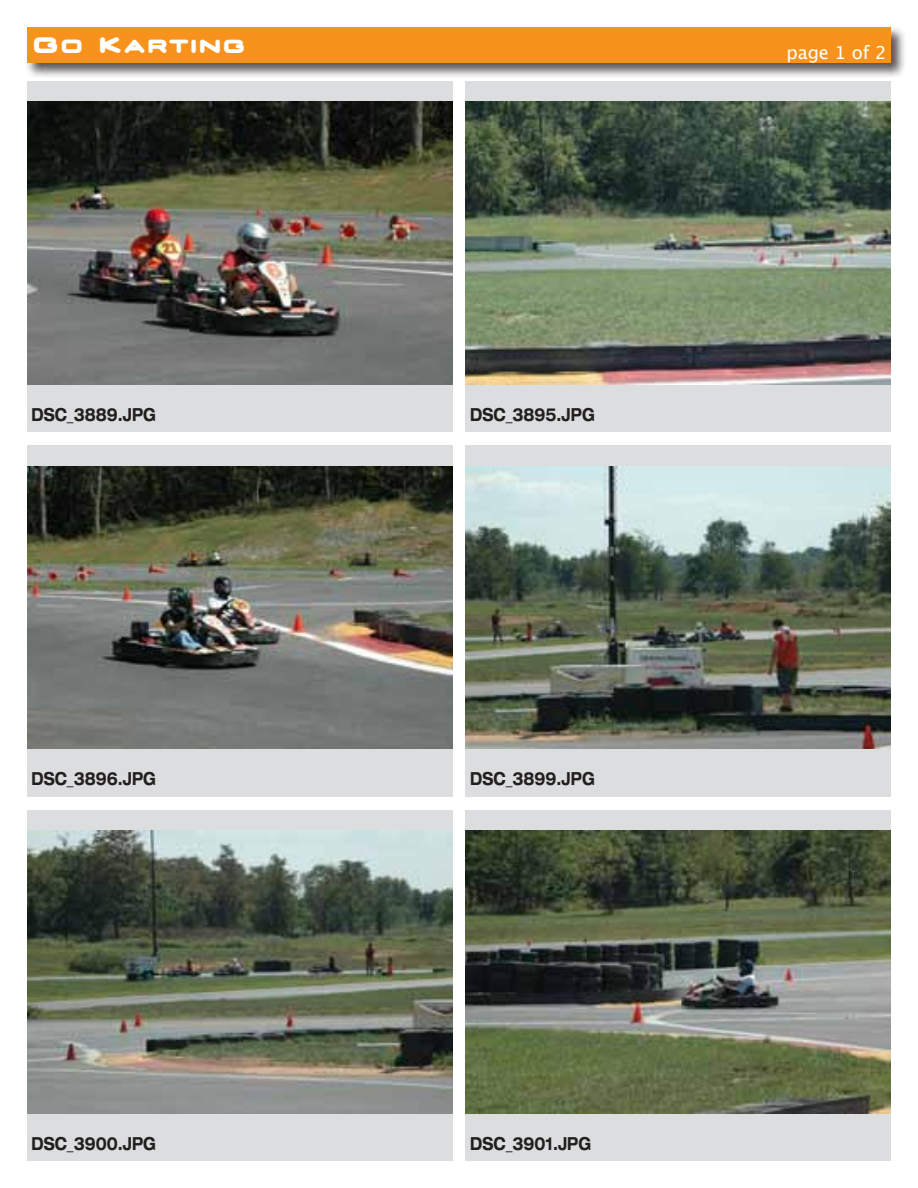
<style>
.page{position:relative;width:918px;height:1188px;background:#fff}
.page>*{position:absolute;margin:0;border:0;box-sizing:border-box;transform-origin:0 0}
.t1{font:800 27px "Nedian";color:#fff}
.Label{font:700 expanded 18px "Helvetica Neue LT Std";color:#231f20;scale:.75 1}
.PageNum{font:18px "Lucida Grande";color:#fff}
</style>
<div class="page">
<div style="left:466px;top:810px;width:425px;height:324px;background:#dcdddf"></div>
<img style="left:466px;top:831px;width:425px;height:282px">
<div style="left:466px;top:1132px;width:425px;height:29px;background:#dcdddf"></div>
<div style="left:27px;top:810px;width:425px;height:324px;background:#dcdddf"></div>
<img style="left:27px;top:831px;width:425px;height:282px">
<div style="left:27px;top:1132px;width:425px;height:29px;background:#dcdddf"></div>
<div style="left:466px;top:446px;width:425px;height:324px;background:#dcdddf"></div>
<img style="left:466px;top:466px;width:425px;height:283px">
<div style="left:466px;top:768px;width:425px;height:28px;background:#dcdddf"></div>
<div style="left:27px;top:446px;width:425px;height:324px;background:#dcdddf"></div>
<img style="left:27px;top:466px;width:425px;height:283px">
<div style="left:27px;top:768px;width:425px;height:28px;background:#dcdddf"></div>
<div style="left:466px;top:81px;width:425px;height:324px;background:#dcdddf"></div>
<img style="left:466px;top:102px;width:425px;height:282px">
<div style="left:466px;top:404px;width:425px;height:28px;background:#dcdddf"></div>
<div style="left:27px;top:81px;width:425px;height:324px;background:#dcdddf"></div>
<img style="left:27px;top:102px;width:425px;height:282px">
<div style="left:27px;top:404px;width:425px;height:28px;background:#dcdddf"></div>
<div style="left:25px;top:25px;width:881px;height:53px;background:#231f20;opacity:.75"></div>
<div style="left:27px;top:27px;width:864px;height:36px;background:#f7931d"></div>
<p class="t1" style="left:32px;top:29px;width:216px">Go Karting</p>
<p class="PageNum" style="left:786px;top:42px;width:102px">page 1 of 2</p>
<p class="Label" style="left:32px;top:403px;width:168px">DSC_3889.JPG</p>
<p class="Label" style="left:470px;top:403px;width:168px">DSC_3895.JPG</p>
<p class="Label" style="left:32px;top:768px;width:168px">DSC_3896.JPG</p>
<p class="Label" style="left:470px;top:768px;width:168px">DSC_3899.JPG</p>
<p class="Label" style="left:32px;top:1132px;width:168px">DSC_3900.JPG</p>
<p class="Label" style="left:470px;top:1132px;width:163px">DSC_3901.JPG</p>
</div>
